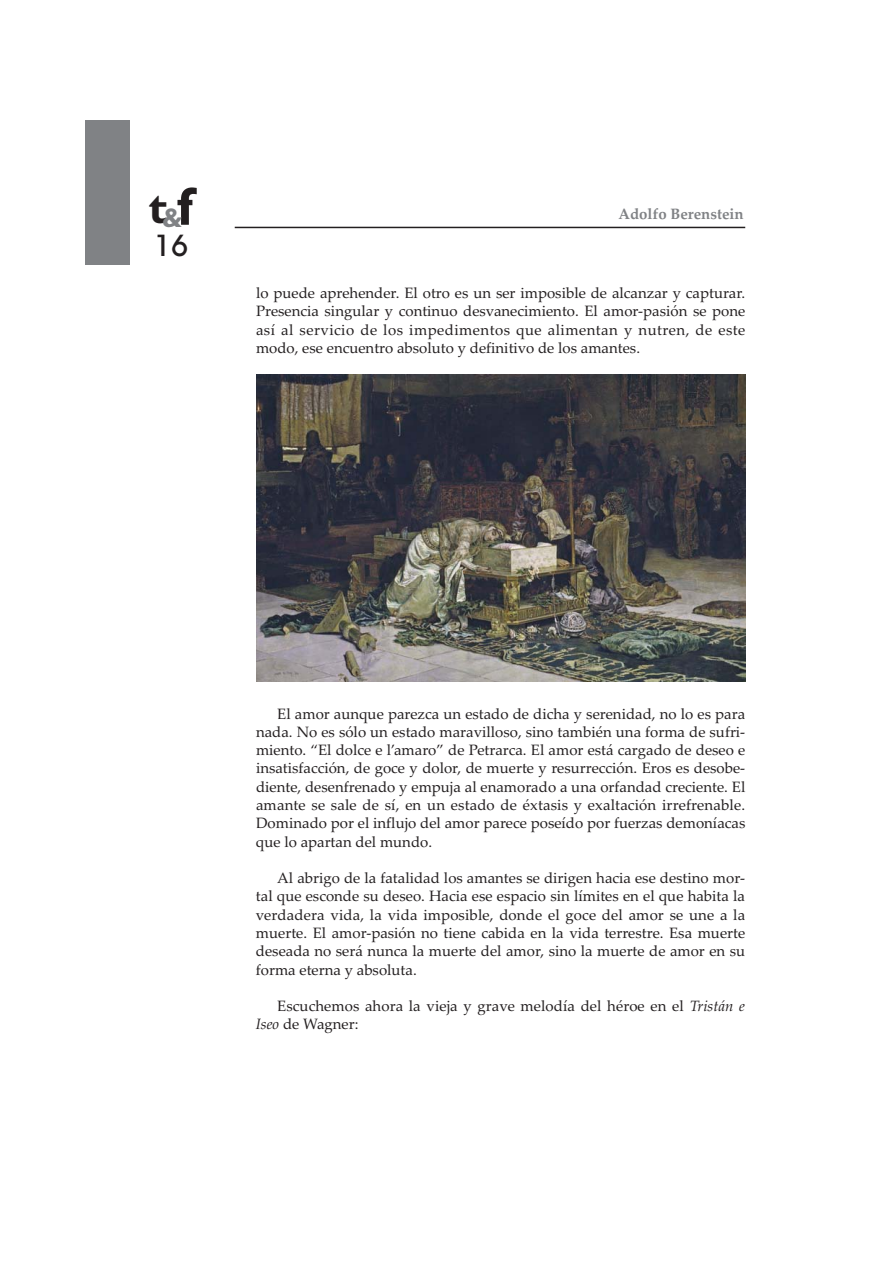
<style>
.page{position:relative;width:893px;height:1263px;background:#fff}
.page>*{position:absolute;margin:0;border:0;box-sizing:border-box;transform-origin:0 0}
.t1{font:700 45px "Gill Sans";color:#231f20}
.t2{font:500 30px "Avant Garde IT Cby BT";color:#231f20}
.t3{font:15px/18.3px "Palatino Linotype";color:#231f20;text-align:justify}
.t4{font:700 15px "Palatino Linotype";color:#808285}
.s1{font-size:54px}
.s2{font-style:italic}
</style>
<div class="page">
<div style="left:85px;top:121px;width:44px;height:144px;background:#808285"></div>
<hr style="left:235px;top:227px;width:510px;height:1px;background:#231f20">
<img style="left:256px;top:374px;width:489px;height:308px">
<h1 class="t1" style="left:149px;top:181px;width:46px">t<sub>&amp;</sub><span class="s1">f</span></h1>
<h2 class="t2" style="left:154px;top:235px;width:36px">16</h2>
<p class="t4" style="left:618px;top:205px;width:127px">Adolfo Berenstein</p>
<p class="t3" style="left:256px;top:285px;width:491px">lo puede aprehender. El otro es un ser imposible de alcanzar y capturar.<br>Presencia singular y continuo desvanecimiento. El amor-pasión se pone así al servicio de los impedimentos que alimentan y nutren, de este modo, ese encuentro absoluto y definitivo de los amantes.</p>
<p class="t3" style="left:256px;top:706px;width:491px;text-indent:21px">El amor aunque parezca un estado de dicha y serenidad, no lo es para nada. No es sólo un estado maravilloso, sino también una forma de sufri&shy;miento. “El dolce e l’amaro” de Petrarca. El amor está cargado de deseo e insatisfacción, de goce y dolor, de muerte y resurrección. Eros es desobe&shy;diente, desenfrenado y empuja al enamorado a una orfandad creciente. El amante se sale de sí, en un estado de éxtasis y exaltación irrefrenable.<br>Dominado por el influjo del amor parece poseído por fuerzas demoníacas que lo apartan del mundo.</p>
<p class="t3" style="left:256px;top:871px;width:491px;text-indent:21px">Al abrigo de la fatalidad los amantes se dirigen hacia ese destino mor&shy;tal que esconde su deseo. Hacia ese espacio sin límites en el que habita la verdadera vida, la vida imposible, donde el goce del amor se une a la muerte. El amor-pasión no tiene cabida en la vida terrestre. Esa muerte deseada no será nunca la muerte del amor, sino la muerte de amor en su forma eterna y absoluta.</p>
<p class="t3" style="left:256px;top:999px;width:490px;text-indent:21px">Escuchemos ahora la vieja y grave melodía del héroe en el <span class="s2">Tristán e<br>Iseo</span> de Wagner:</p>
</div>
